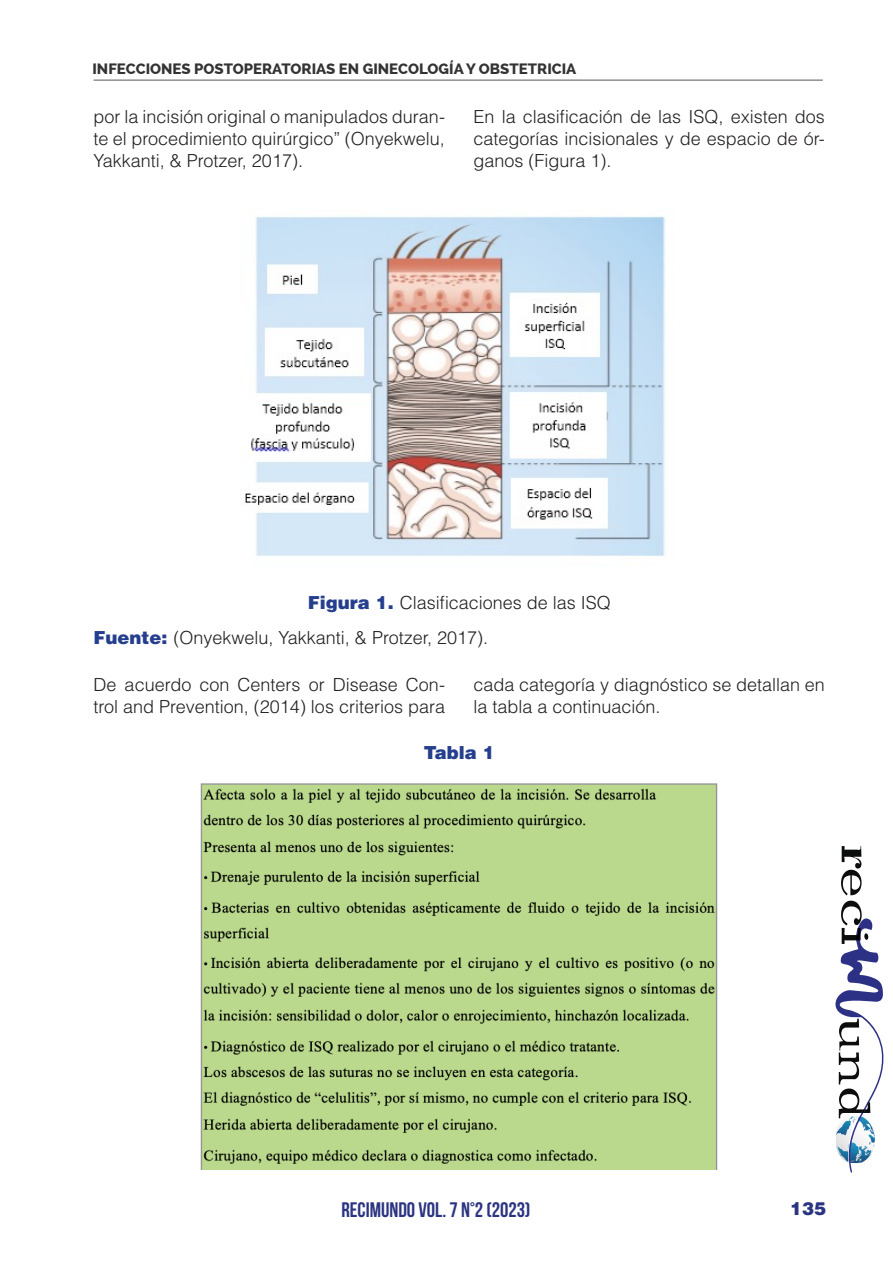
<style>
.page{position:relative;width:893px;height:1263px;background:#fff}
.page>*{position:absolute;margin:0;border:0;box-sizing:border-box;transform-origin:0 0}
.t1{font:700 21px "Bebas Neue";color:#2b3481}
.t2{font:300 18px/21.6px "Helvetica LT Std";color:#231f20;text-align:justify}
.t3{font:900 18px "Helvetica LT Std";color:#253f8e}
.t4{font:900 18px "Helvetica LT Std";color:#2b3481}
.t5{font:800 15px "Raleway";color:#333}
.s1{font-weight:900;color:#253f8e}
</style>
<div class="page">
<hr style="left:94px;top:80px;width:729px;height:1px;background:#545557">
<svg style="left:841px;top:846px;width:20px;height:49px"></svg>
<svg style="left:835px;top:901px;width:49px;height:272px"></svg>
<img style="left:245px;top:216px;width:421px;height:340px">
<img style="left:200px;top:783px;width:518px;height:386px">
<p class="t5" style="left:92px;top:60px;width:485px">INFECCIONES POSTOPERATORIAS EN GINECOLOGÍA Y OBSTETRICIA</p>
<p class="t2" style="left:94px;top:106px;width:353px">por la incisión original o manipulados duran&shy;te el procedimiento quirúrgico” (Onyekwelu, Yakkanti, &amp; Protzer, 2017).</p>
<p class="t2" style="left:473px;top:106px;width:353px">En la clasificación de las ISQ, existen dos categorías incisionales y de espacio de ór&shy;ganos (Figura 1).</p>
<p class="t2" style="left:308px;top:592px;width:305px"><span class="s1">Figura 1.</span> Clasificaciones de las ISQ</p>
<p class="t2" style="left:94px;top:626px;width:396px"><span class="s1">Fuente:</span> (Onyekwelu, Yakkanti, &amp; Protzer, 2017).</p>
<p class="t2" style="left:94px;top:674px;width:353px">De acuerdo con Centers or Disease Con&shy;trol and Prevention, (2014) los criterios para</p>
<p class="t2" style="left:473px;top:674px;width:353px">cada categoría y diagnóstico se detallan en la tabla a continuación.</p>
<p class="t3" style="left:424px;top:740px;width:73px">Tabla 1</p>
<p class="t1" style="left:341px;top:1198px;width:190px">RECIMUNDO VOL. 7 N°2 (2023)</p>
<p class="t4" style="left:790px;top:1197px;width:38px">135</p>
</div>
